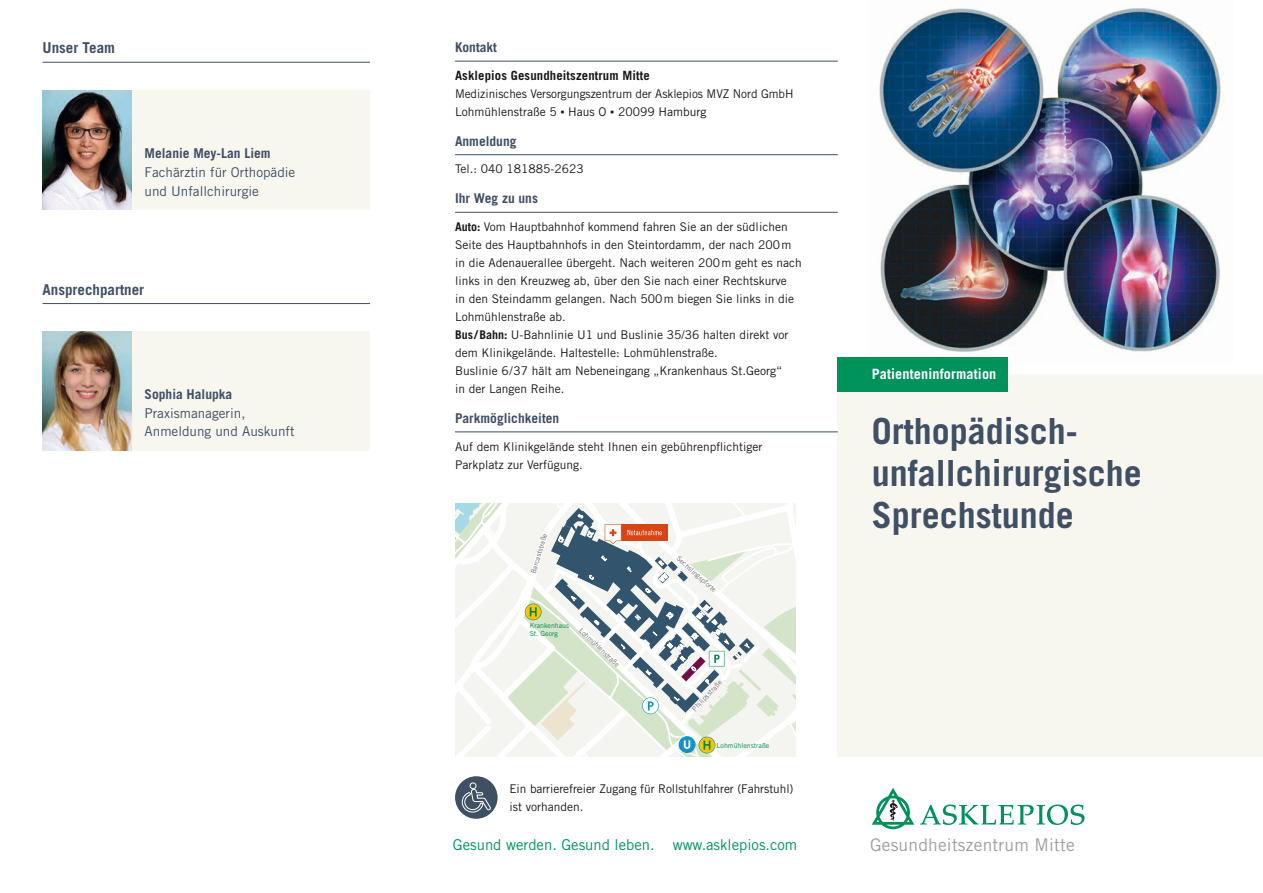
<style>
.page{position:relative;width:1263px;height:893px;background:#fff}
.page>*{position:absolute;margin:0;border:0;box-sizing:border-box;transform-origin:0 0}
.t1{font:700 36px/42px "Trade Gothic LT Std";color:#3f4f64}
.t2{font:17.4px "Trade Gothic LT Std";letter-spacing:.01em;color:#9d9ea0}
.t3{font:15px "Trade Gothic LT Std";color:#00925b}
.t4{font:700 15px "Trade Gothic LT Std";color:#3f4f64}
.t5{font:700 14.25px "Trade Gothic LT Std";letter-spacing:.01em;color:#fff}
.t6{font:13.5px/18.8px "Trade Gothic LT Std";color:#3f4f64}
.t7{font:700 13.5px "Trade Gothic LT Std";color:#3f4f64}
.t8{font:700 12.75px "Trade Gothic LT Std";letter-spacing:.01em;color:#1a171c}
.t9{font:12px/18px "Trade Gothic LT Std";color:#1a171c}
.t10{font:7.05px "Trade Gothic LT Std";color:#6a6c6a}
.t11{font:7.05px/8.4px "Trade Gothic LT Std";color:#008650}
.t12{font:6.9px "Trade Gothic LT Std";color:#6a6c6a}
.s1{font-family:"Arial"}
.s2{font-weight:700}
</style>
<div class="page">
<img style="left:879px;top:8px;width:343px;height:345px">
<div style="left:838px;top:374px;width:425px;height:383px;background:#f7f6ef"></div>
<div style="left:838px;top:357px;width:170px;height:34px;background:#00925b"></div>
<svg style="left:872px;top:788px;width:42px;height:41px"></svg>
<svg style="left:920px;top:804px;width:164px;height:21px"></svg>
<hr style="left:455px;top:61px;width:383px;height:1px;background:#3f4f64">
<hr style="left:455px;top:154px;width:383px;height:1px;background:#3f4f64">
<hr style="left:455px;top:212px;width:383px;height:1px;background:#3f4f64">
<hr style="left:455px;top:431px;width:383px;height:1px;background:#3f4f64">
<div style="left:455px;top:776px;width:43px;height:43px;background:#3f4f64;border-radius:50%"></div>
<svg style="left:461px;top:783px;width:30px;height:30px"></svg>
<hr style="left:43px;top:62px;width:327px;height:1px;background:#3f4f64">
<hr style="left:43px;top:303px;width:327px;height:1px;background:#3f4f64">
<div style="left:132px;top:91px;width:238px;height:119px;background:#f7f6ef"></div>
<div style="left:132px;top:332px;width:238px;height:119px;background:#f7f6ef"></div>
<img style="left:43px;top:91px;width:89px;height:119px">
<img style="left:43px;top:332px;width:89px;height:119px">
<svg style="left:455px;top:504px;width:340px;height:253px"></svg>
<p class="t4" style="left:43px;top:39px;width:74px">Unser Team</p>
<p class="t7" style="left:145px;top:145px;width:127px">Melanie Mey-Lan Liem</p>
<p class="t6" style="left:145px;top:162px;width:152px">Fachärztin für Orthopädie und Unfallchirurgie</p>
<p class="t4" style="left:43px;top:280px;width:103px">Ansprechpartner</p>
<p class="t7" style="left:145px;top:386px;width:89px">Sophia Halupka</p>
<p class="t6" style="left:145px;top:403px;width:152px">Praxismanagerin,<br>Anmeldung und Auskunft</p>
<p class="t7" style="left:455px;top:39px;width:44px">Kontakt</p>
<p class="t8" style="left:455px;top:67px;width:196px">Asklepios Gesundheitszentrum Mitte</p>
<p class="t9" style="left:455px;top:84px;width:340px">Medizinisches Versorgungszentrum der Asklepios MVZ Nord GmbH<br>Lohmühlenstraße 5 <span class="s1">▪</span> Haus O <span class="s1">▪</span> 20099 Hamburg</p>
<p class="t7" style="left:455px;top:133px;width:63px">Anmeldung</p>
<p class="t9" style="left:455px;top:160px;width:130px">Tel.: 040 181885-2623</p>
<p class="t7" style="left:455px;top:190px;width:84px">Ihr Weg zu uns</p>
<p class="t9" style="left:455px;top:218px;width:348px"><span class="s2">Auto:</span> Vom Hauptbahnhof kommend fahren Sie an der südlichen Seite des Hauptbahnhofs in den Steintordamm, der nach 200m in die Adenauerallee übergeht. Nach weiteren 200m geht es nach links in den Kreuzweg ab, über den Sie nach einer Rechtskurve<br>in den Steindamm gelangen. Nach 500m biegen Sie links in die Lohmühlenstraße ab.<br><span class="s2">Bus /Bahn:</span> U-Bahnlinie U1 und Buslinie 35/36 halten direkt vor dem Klinikgelände. Haltestelle: Lohmühlenstraße.<br>Buslinie 6/37 hält am Nebeneingang „Krankenhaus St.Georg“<br>in der Langen Reihe.</p>
<p class="t7" style="left:455px;top:410px;width:106px">Parkmöglichkeiten</p>
<p class="t9" style="left:455px;top:437px;width:309px">Auf dem Klinikgelände steht Ihnen ein gebührenpflichtiger<br>Parkplatz zur Verfügung.</p>
<p class="t12" style="left:529px;top:572px;width:43px;rotate:-73deg">Barcaststraße</p>
<p class="t11" style="left:530px;top:621px;width:41px">Krankenhaus<br>St. Georg</p>
<p class="t10" style="left:583px;top:626px;width:54px;rotate:43deg">Lohmühlenstraße</p>
<p class="t10" style="left:681px;top:554px;width:52px;rotate:42deg">Sechslingspforte</p>
<p class="t10" style="left:690px;top:707px;width:41px;rotate:-46deg">Philipsstraße</p>
<p class="t11" style="left:717px;top:741px;width:54px">Lohmühlenstraße</p>
<p class="t9" style="left:509px;top:779px;width:286px">Ein barrierefreier Zugang für Rollstuhlfahrer (Fahrstuhl) ist vorhanden.</p>
<p class="t3" style="left:453px;top:836px;width:346px">Gesund werden. Gesund leben. www.asklepios.com</p>
<p class="t5" style="left:872px;top:365px;width:126px">Patienteninformation</p>
<h1 class="t1" style="left:872px;top:409px;width:271px">Orthopädisch&shy;unfallchirurgische<br>Sprechstunde</h1>
<h2 class="t2" style="left:870px;top:834px;width:206px">Gesundheitszentrum Mitte</h2>
</div>
